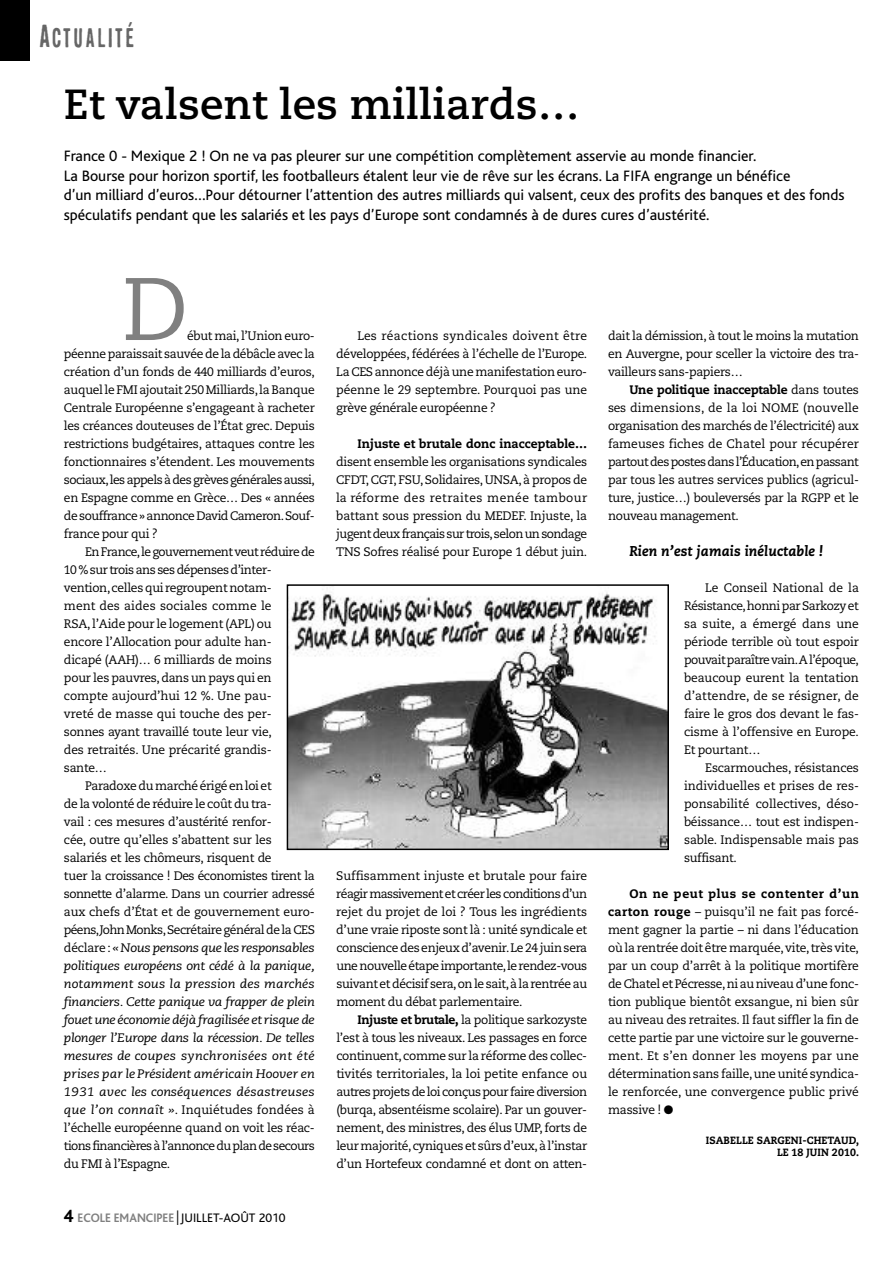
<style>
.page{position:relative;width:893px;height:1263px;background:#fff}
.page>*{position:absolute;margin:0;border:0;box-sizing:border-box;transform-origin:0 0}
.t1{font:88.5px "Caecilia";color:#808080}
.t2{font:700 42px "Caecilia";letter-spacing:.005em;color:#000}
.t3{font:31.5px "Dirty Seven One";letter-spacing:.125em;color:#666;scale:.85 1}
.t4{font:15.75px/19.6px "Bliss";color:#000}
.t5{font:italic 800 14.25px "Caecilia";letter-spacing:.01em;color:#000;scale:.95 1}
.t6{font:12.9px "Bliss";color:#000}
.t7{font:12.3px/18px "Caecilia";letter-spacing:-.025em;color:#000;text-align:justify}
.t8{font:italic 12.3px "Caecilia";letter-spacing:-.02em;color:#000;scale:1.1 1}
.t9{font:12.3px "Caecilia";letter-spacing:-.005em;color:#000}
.t10{font:12.3px "Caecilia";letter-spacing:-.05em;color:#000}
.t11{font:italic 12.3px "Caecilia";color:#000;scale:1.1 1}
.t12{font:12.3px "Caecilia";letter-spacing:-.045em;color:#000}
.t13{font:italic 12.3px "Caecilia";letter-spacing:.01em;color:#000;scale:1.1 1}
.t14{font:12.3px "Caecilia";letter-spacing:.005em;color:#000}
.t15{font:italic 12.3px "Caecilia";letter-spacing:.02em;color:#000;scale:1.1 1}
.t16{font:800 12.3px "Caecilia";color:#000}
.t17{font:italic 12.3px "Caecilia";letter-spacing:.005em;color:#000;scale:1.1 1}
.t18{font:12.3px "Caecilia";letter-spacing:.01em;color:#000}
.t19{font:800 10.5px/12px "Caecilia";letter-spacing:.01em;color:#000;text-align:right;scale:.95 1}
.s1{font-size:37.5px}
.s2{font-style:normal}
.s3{font-style:italic}
.s4{font-weight:800;font-size:18.3px}
.s5{font-weight:700;color:#808080}
.s6{font-weight:300;font-size:22.05px}
.s7{font-weight:800}
</style>
<div class="page">
<div style="left:0;top:0;width:30px;height:61px;background:#000"></div>
<img style="left:290px;top:592px;width:376px;height:255px">
<div style="left:287px;top:584px;width:382px;height:266px;border:2px solid #000"></div>
<h3 class="t3" style="left:39px;top:18px;width:113px"><span class="s1">A</span>CTUALITÉ</h3>
<h2 class="t2" style="left:64px;top:86px;width:517px">Et valsent les milliards…</h2>
<p class="t4" style="left:64px;top:148px;width:782px">France 0 - Mexique 2 ! On ne va pas pleurer sur une compétition complètement asservie au monde financier.<br>La Bourse pour horizon sportif, les footballeurs étalent leur vie de rêve sur les écrans. La FIFA engrange un bénéfice<br>d’un milliard d’euros…Pour détourner l’attention des autres milliards qui valsent, ceux des profits des banques et des fonds spéculatifs pendant que les salariés et les pays d’Europe sont condamnés à de dures cures d’austérité.</p>
<h1 class="t1" style="left:122px;top:272px;width:67px">D</h1>
<p class="t7" style="left:64px;top:328px;width:252px;text-indent:123px">ébut mai,l’Union euro&shy;péenne paraissait sauvée de la débâcle avec la création d’un fonds de 440 milliards d’euros, auquel le FMI ajoutait 250 Milliards,la Banque Centrale Européenne s’engageant à racheter les créances douteuses de l’État grec. Depuis restrictions budgétaires, attaques contre les fonctionnaires s’étendent. Les mouvements sociaux,les appels à des grèves généralesaussi, en Espagne comme en Grèce… Des « années de souffrance » annonce David Cameron.Souf&shy;france pour qui ?</p>
<p class="t12" style="left:85px;top:547px;width:231px">En France,le gouvernement veut réduire de</p>
<p class="t7" style="left:64px;top:562px;width:209px">10 % sur trois ans ses dépenses d’inter-</p>
<p class="t7" style="left:64px;top:580px;width:209px">vention,celles qui regroupent notam-</p>
<p class="t18" style="left:64px;top:601px;width:209px">ment des aides sociales comme le</p>
<p class="t7" style="left:64px;top:616px;width:209px">RSA,l’Aide pour le logement (APL) ou</p>
<p class="t7" style="left:64px;top:634px;width:209px">encore l’Allocation pour adulte han-</p>
<p class="t7" style="left:64px;top:652px;width:209px">dicapé (AAH)… 6 milliards de moins</p>
<p class="t7" style="left:64px;top:670px;width:209px">pour les pauvres,dans un pays qui en</p>
<p class="t9" style="left:64px;top:691px;width:209px">compte aujourd’hui 12 %. Une pau-</p>
<p class="t9" style="left:64px;top:709px;width:209px">vreté de masse qui touche des per-</p>
<p class="t7" style="left:64px;top:724px;width:209px">sonnes ayant travaillé toute leur vie,</p>
<p class="t7" style="left:64px;top:742px;width:209px">des retraités. Une précarité grandis-</p>
<p class="t7" style="left:64px;top:760px;width:44px">sante…</p>
<p class="t7" style="left:85px;top:778px;width:188px">Paradoxe du marché érigé en loi et</p>
<p class="t7" style="left:64px;top:796px;width:209px">de la volonté de réduire le coût du tra-</p>
<p class="t7" style="left:64px;top:814px;width:209px">vail : ces mesures d’austérité renfor-</p>
<p class="t7" style="left:64px;top:832px;width:209px">cée, outre qu’elles s’abattent sur les</p>
<p class="t7" style="left:64px;top:850px;width:209px">salariés et les chômeurs, risquent de</p>
<p class="t7" style="left:64px;top:868px;width:252px">tuer la croissance ! Des économistes tirent la</p>
<p class="t7" style="left:64px;top:886px;width:252px">sonnette d’alarme. Dans un courrier adressé</p>
<p class="t9" style="left:64px;top:907px;width:252px">aux chefs d’État et de gouvernement euro-</p>
<p class="t7" style="left:64px;top:922px;width:252px">péens,JohnMonks,Secrétaire général de la CES</p>
<p class="t8" style="left:64px;top:943px;width:230px"><span class="s2">déclare :</span>« Nous pensons que les responsables</p>
<p class="t8" style="left:64px;top:961px;width:230px">politiques européens ont cédé à la panique,</p>
<p class="t17" style="left:64px;top:979px;width:230px">notamment sous la pression des marchés</p>
<p class="t8" style="left:64px;top:997px;width:230px">financiers. Cette panique va frapper de plein</p>
<p class="t8" style="left:64px;top:1015px;width:230px">fouet une économie déjàfragilisée et risque de</p>
<p class="t8" style="left:64px;top:1033px;width:230px">plonger l’Europe dans la récession. De telles</p>
<p class="t15" style="left:64px;top:1051px;width:230px">mesures de coupes synchronisées ont été</p>
<p class="t11" style="left:64px;top:1069px;width:230px">prises par le Président américain Hoover en</p>
<p class="t13" style="left:64px;top:1087px;width:230px">1931 avec les conséquences désastreuses</p>
<p class="t14" style="left:64px;top:1105px;width:252px"><span class="s3">que l’on connaît »</span>. Inquiétudes fondées à</p>
<p class="t7" style="left:64px;top:1120px;width:252px">l’échelle européenne quand on voit les réac-</p>
<p class="t10" style="left:64px;top:1141px;width:252px">tions financières à l’annonce du plan de secours</p>
<p class="t7" style="left:64px;top:1156px;width:108px">du FMI à l’Espagne.</p>
<p class="t6" style="left:64px;top:1213px;width:223px"><span class="s4">4</span> <span class="s5">ECOLE EMANCIPEE</span> <span class="s6">I</span> JUILLET-AOÛT 2010</p>
<p class="t7" style="left:336px;top:328px;width:252px;text-indent:21px">Les réactions syndicales doivent être développées, fédérées à l’échelle de l’Europe.<br>La CES annonce déjà une manifestation euro&shy;péenne le 29 septembre. Pourquoi pas une grève générale européenne ?</p>
<p class="t16" style="left:358px;top:439px;width:231px">Injuste et brutale donc inacceptable…</p>
<p class="t7" style="left:336px;top:454px;width:252px">disent ensemble les organisations syndicales CFDT,CGT,FSU,Solidaires,UNSA,à propos de la réforme des retraites menée tambour battant sous pression du MEDEF. Injuste, la jugent deux français sur trois,selon un sondage TNS Sofres réalisé pour Europe 1 début juin.</p>
<p class="t7" style="left:336px;top:868px;width:252px">Suffisamment injuste et brutale pour faire réagir massivement et créer les conditions d’un rejet du projet de loi ? Tous les ingrédients d’une vraie riposte sont là : unité syndicale et conscience des enjeux d’avenir.Le 24juin sera une nouvelle étape importante,le rendez-vous suivant et décisif sera,on le sait,à la rentrée au moment du débat parlementaire.</p>
<p class="t7" style="left:336px;top:1012px;width:252px;text-indent:21px"><span class="s7">Injuste et brutale,</span> la politique sarkozyste l’est à tous les niveaux. Les passages en force continuent,comme sur la réforme des collec&shy;tivités territoriales, la loi petite enfance ou autres projets de loi conçus pour faire diversion (burqa, absentéisme scolaire). Par un gouver&shy;nement, des ministres, des élus UMP, forts de leur majorité,cyniques et sûrs d’eux,à l’instar d’un Hortefeux condamné et dont on atten-</p>
<p class="t7" style="left:608px;top:328px;width:252px">dait la démission, à tout le moins la mutation en Auvergne, pour sceller la victoire des tra&shy;vailleurs sans-papiers…</p>
<p class="t7" style="left:608px;top:382px;width:252px;text-indent:21px"><span class="s7">Une politique inacceptable</span> dans toutes ses dimensions, de la loi NOME (nouvelle organisation des marchés de l’électricité) aux fameuses fiches de Chatel pour récupérer partout des postes dans l’Éducation,en passant par tous les autres services publics (agricul&shy;ture, justice…) bouleversés par la RGPP et le nouveau management.</p>
<p class="t5" style="left:629px;top:545px;width:205px">Rien n’est jamais inéluctable !</p>
<p class="t7" style="left:684px;top:580px;width:176px;text-indent:21px">Le Conseil National de la Résistance,honni par Sarkozy et sa suite, a émergé dans une période terrible où tout espoir pouvaitparaîtrevain.Al’époque, beaucoup eurent la tentation d’attendre, de se résigner, de faire le gros dos devant le fas&shy;cisme à l’offensive en Europe.<br>Et pourtant…</p>
<p class="t7" style="left:684px;top:760px;width:176px;text-indent:21px">Escarmouches, résistances individuelles et prises de res&shy;ponsabilité collectives, déso&shy;béissance… tout est indispen&shy;sable. Indispensable mais pas suffisant.</p>
<p class="t7" style="left:608px;top:886px;width:252px;text-indent:21px"><span class="s7">On ne peut plus se contenter d’un carton rouge</span> – puisqu’il ne fait pas forcé&shy;ment gagner la partie – ni dans l’éducation où la rentrée doit être marquée,vite,très vite, par un coup d’arrêt à la politique mortifère de Chatel et Pécresse,ni au niveau d’une fonc&shy;tion publique bientôt exsangue, ni bien sûr au niveau des retraites. Il faut siffler la fin de cette partie par une victoire sur le gouverne&shy;ment. Et s’en donner les moyens par une détermination sans faille,une unité syndica&shy;le renforcée, une convergence public privé massive ! ●</p>
<p class="t19" style="left:706px;top:1135px;width:163px">ISABELLE SARGENI-CHETAUD,<br>LE 18 JUIN 2010.</p>
</div>
